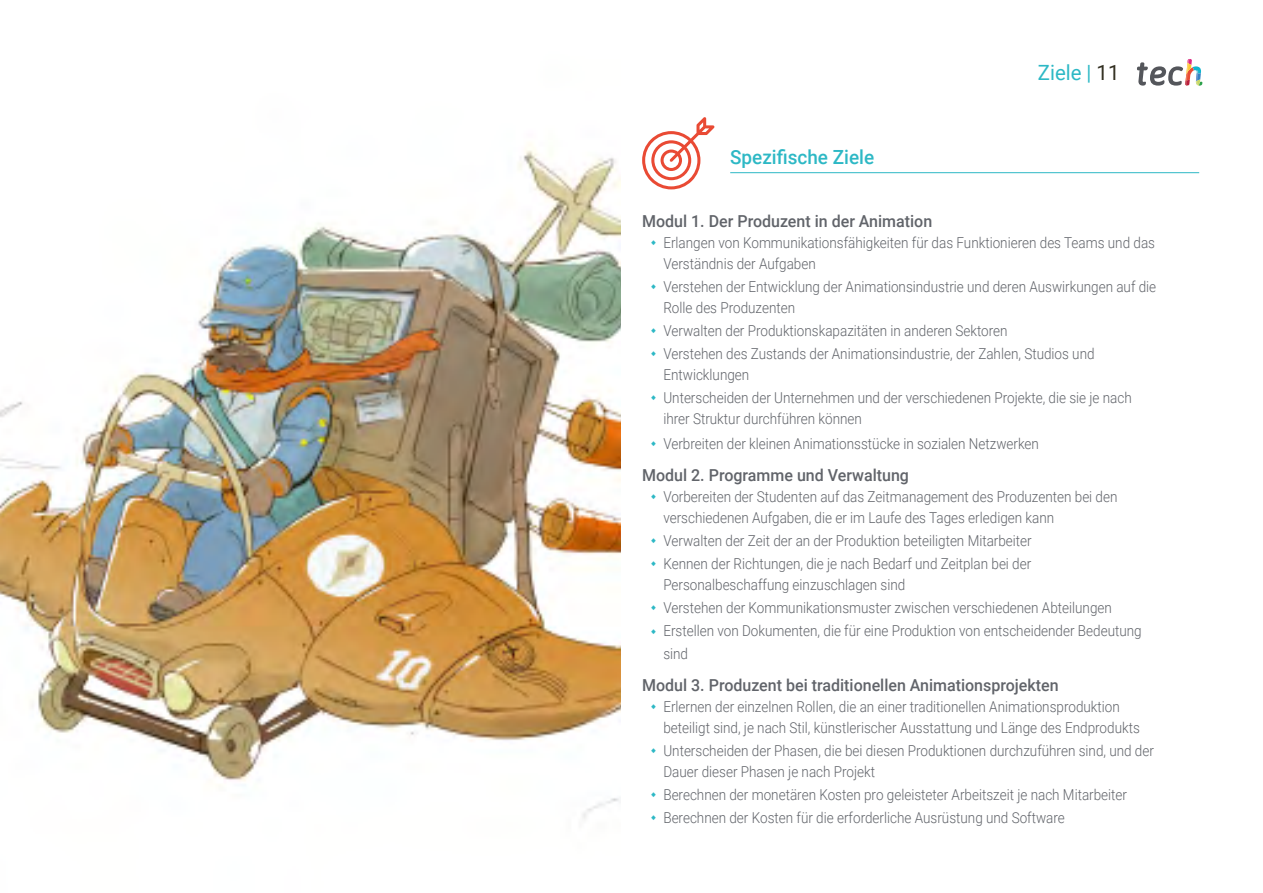
<style>
.page{position:relative;width:1263px;height:893px;background:#fff}
.page>*{position:absolute;margin:0;border:0;box-sizing:border-box;transform-origin:0 0}
.t1{font:21px "Roboto";color:#2db8c5}
.t2{font:500 19.5px "Roboto";color:#2db8c5}
.t3{font:500 16.5px "Roboto";color:#61646a}
.t4{font:300 15px/21px "Roboto";color:#61646a;scale:.9 1}
.s1{color:#312e20}
</style>
<div class="page">
<hr style="left:730px;top:172px;width:469px;height:1px;background:#2db8c5">
<svg style="left:642px;top:117px;width:72px;height:72px"></svg>
<img style="left:0;top:143px;width:621px;height:676px">
<svg style="left:1137px;top:59px;width:65px;height:27px"></svg>
<h2 class="t2" style="left:730px;top:144px;width:145px">Spezifische Ziele</h2>
<h1 class="t1" style="left:1038px;top:57px;width:83px">Ziele | <span class="s1">11</span></h1>
<p class="t3" style="left:642px;top:209px;width:292px">Modul 1. Der Produzent in der Animation</p>
<p class="t4" style="left:663px;top:231px;width:548px">Erlangen von Kommunikationsfähigkeiten für das Funktionieren des Teams und das<br>Verständnis der Aufgaben</p>
<p class="t4" style="left:663px;top:275px;width:549px">Verstehen der Entwicklung der Animationsindustrie und deren Auswirkungen auf die<br>Rolle des Produzenten</p>
<p class="t4" style="left:663px;top:318px;width:481px;line-height:23.1px">Verwalten der Produktionskapazitäten in anderen Sektoren<br>Verstehen des Zustands der Animationsindustrie, der Zahlen, Studios und</p>
<p class="t4" style="left:663px;top:362px;width:522px;line-height:23.1px">Entwicklungen<br>Unterscheiden der Unternehmen und der verschiedenen Projekte, die sie je nach</p>
<p class="t4" style="left:663px;top:406px;width:419px;line-height:24.6px">ihrer Struktur durchführen können<br>Verbreiten der kleinen Animationsstücke in sozialen Netzwerken</p>
<p class="t3" style="left:642px;top:463px;width:268px">Modul 2. Programme und Verwaltung</p>
<p class="t4" style="left:663px;top:485px;width:506px">Vorbereiten der Studenten auf das Zeitmanagement des Produzenten bei den verschiedenen Aufgaben, die er im Laufe des Tages erledigen kann</p>
<p class="t4" style="left:663px;top:528px;width:411px;line-height:23.1px">Verwalten der Zeit der an der Produktion beteiligten Mitarbeiter<br>Kennen der Richtungen, die je nach Bedarf und Zeitplan bei der</p>
<p class="t4" style="left:663px;top:573px;width:533px;line-height:23px">Personalbeschaffung einzuschlagen sind<br>Verstehen der Kommunikationsmuster zwischen verschiedenen Abteilungen Erstellen von Dokumenten, die für eine Produktion von entscheidender Bedeutung sind</p>
<p class="t3" style="left:642px;top:673px;width:418px">Modul 3. Produzent bei traditionellen Animationsprojekten</p>
<p class="t4" style="left:663px;top:695px;width:531px">Erlernen der einzelnen Rollen, die an einer traditionellen Animationsproduktion beteiligt sind, je nach Stil, künstlerischer Ausstattung und Länge des Endprodukts</p>
<p class="t4" style="left:663px;top:739px;width:547px">Unterscheiden der Phasen, die bei diesen Produktionen durchzuführen sind, und der<br>Dauer dieser Phasen je nach Projekt</p>
<p class="t4" style="left:663px;top:783px;width:517px;line-height:23.1px">Berechnen der monetären Kosten pro geleisteter Arbeitszeit je nach Mitarbeiter<br>Berechnen der Kosten für die erforderliche Ausrüstung und Software</p>
</div>
